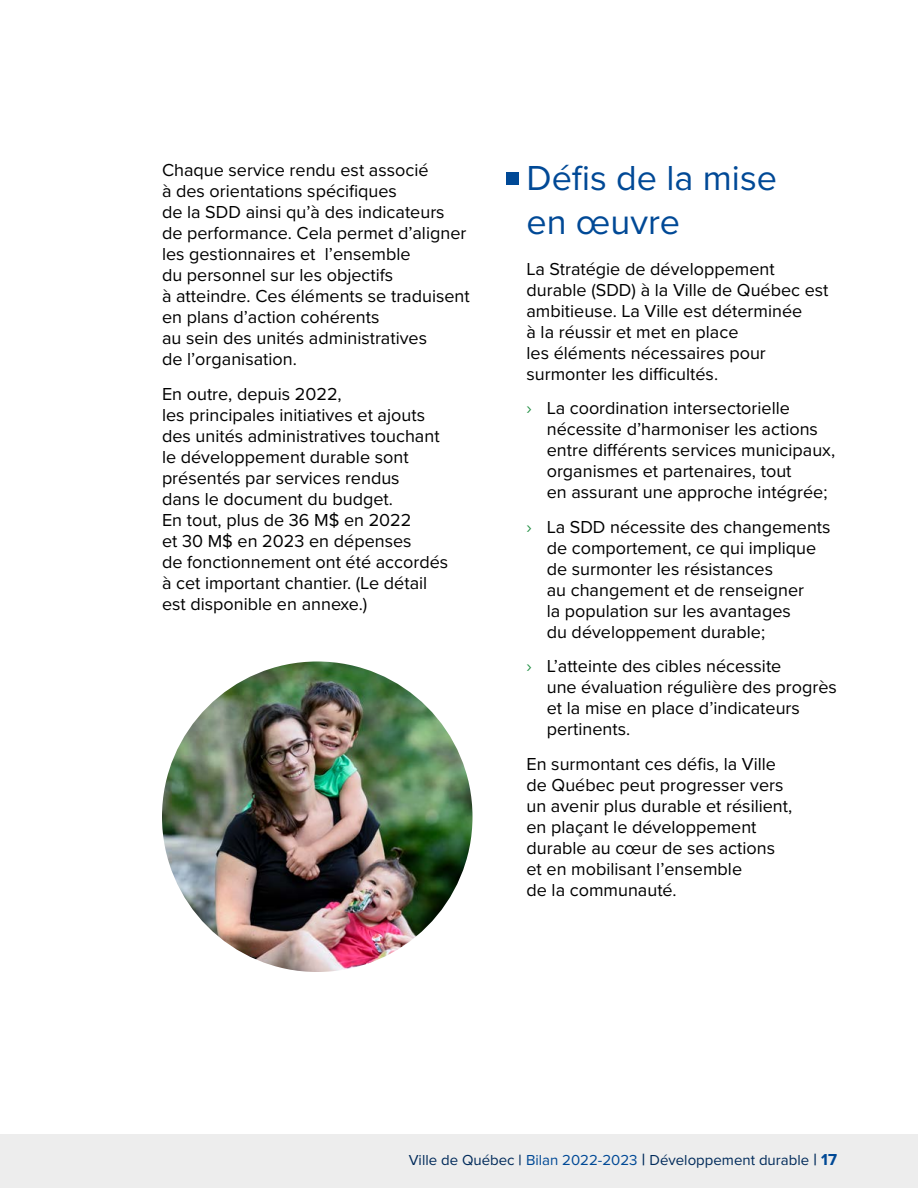
<style>
.page{position:relative;width:918px;height:1188px;background:#fff}
.page>*{position:absolute;margin:0;border:0;box-sizing:border-box;transform-origin:0 0}
.t1{font:36px/43.2px "Proxima Nova";color:#004996}
.t2{font:18px/21px "Proxima Nova";color:#000}
.t3{font:15px "Proxima Nova";color:#002a5a}
.s1{color:#249146}
.s2{font-weight:600}
.s3{color:#004996}
.s4{font-weight:600;font-size:16.5px}
.s5{font-weight:700;font-size:16.5px;color:#004996}
</style>
<div class="page">
<div style="left:0;top:1134px;width:918px;height:54px;background:#ededed"></div>
<div style="left:507px;top:173px;width:12px;height:12px;background:#004996"></div>
<img style="left:162px;top:661px;width:310px;height:311px;border-radius:155px">
<p class="t2" style="left:162px;top:159px;width:309px">Chaque service rendu est associé<br>à des orientations spécifiques<br>de la SDD ainsi qu’à des indicateurs<br>de performance. Cela permet d’aligner les gestionnaires et l’ensemble<br>du personnel sur les objectifs<br>à atteindre. Ces éléments se traduisent en plans d’action cohérents<br>au sein des unités administratives<br>de l’organisation.</p>
<p class="t2" style="left:162px;top:382px;width:288px">En outre, depuis 2022,<br>les principales initiatives et ajouts des unités administratives touchant le développement durable sont présentés par services rendus<br>dans le document du budget.<br>En tout, plus de 36 M$ en 2022<br>et 30 M$ en 2023 en dépenses<br>de fonctionnement ont été accordés à cet important chantier. (Le détail est disponible en annexe.)</p>
<h3 class="t1" style="left:526px;top:155px;width:252px">Défis de la mise en œuvre</h3>
<p class="t2" style="left:526px;top:258px;width:304px">La Stratégie de développement durable (SDD) à la Ville de Québec est ambitieuse. La Ville est déterminée<br>à la réussir et met en place<br>les éléments nécessaires pour surmonter les difficultés.</p>
<p class="t2" style="left:547px;top:397px;width:290px;text-indent:-20px"><span class="s1">›</span> La coordination intersectorielle nécessite d’harmoniser les actions entre différents services municipaux, organismes et partenaires, tout<br>en assurant une approche intégrée;</p>
<p class="t2" style="left:547px;top:516px;width:285px;text-indent:-20px"><span class="s1">›</span> La SDD nécessite des changements de comportement, ce qui implique de surmonter les résistances<br>au changement et de renseigner<br>la population sur les avantages<br>du développement durable;</p>
<p class="t2" style="left:547px;top:655px;width:292px;text-indent:-20px"><span class="s1">›</span> L’atteinte des cibles nécessite<br>une évaluation régulière des progrès et la mise en place d’indicateurs pertinents.</p>
<p class="t2" style="left:526px;top:753px;width:267px">En surmontant ces défis, la Ville de Québec peut progresser vers un avenir plus durable et résilient, en plaçant le développement durable au cœur de ses actions et en mobilisant l’ensemble<br>de la communauté.</p>
<p class="t3" style="left:409px;top:1149px;width:430px">Ville de Québec <span class="s2">|</span> <span class="s3">Bilan 2022-2023</span> <span class="s4">|</span> Développement durable <span class="s4">|</span> <span class="s5">17</span></p>
</div>
